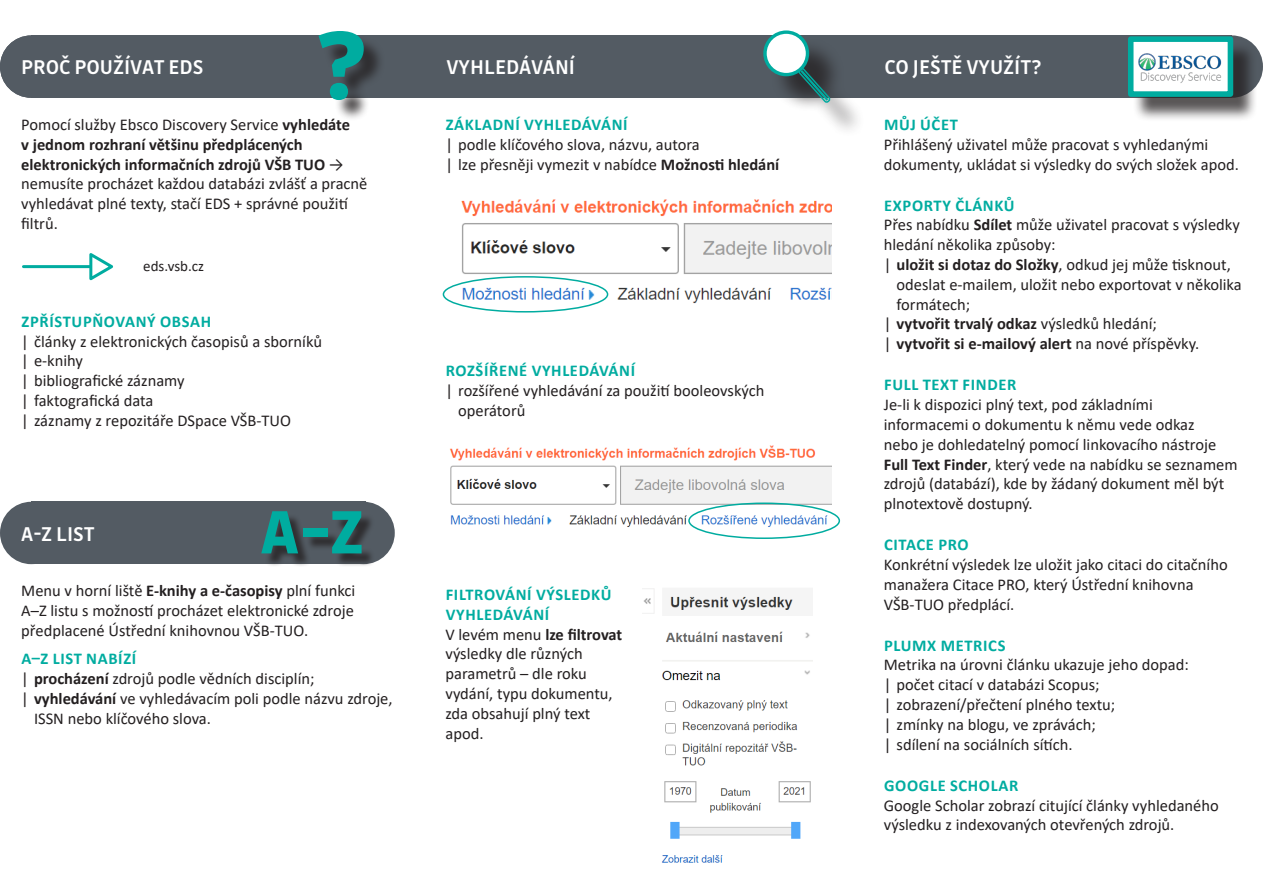
<style>
.page{position:relative;width:1263px;height:893px;background:#fff}
.page>*{position:absolute;margin:0;border:0;box-sizing:border-box;transform-origin:0 0}
.t1{font:800 103.35px "TRY Drive";color:#00aca0}
.t2{font:800 65.1px "TRY Drive";color:#00aca0}
.t3{font:500 21px "TRY Drive";color:#fff}
.t4{font:16.5px/19.8px "Calibri";color:#231f20}
.t5{font:700 16.5px/19.8px "Calibri";letter-spacing:.04em;color:#00aca0}
.t6{font:700 16.5px "Calibri";color:#231f20}
.t7{font:15px "Calibri";color:#231f20}
.s1{font-weight:700}
.s2{font-weight:400}
</style>
<div class="page">
<div style="left:31px;top:35px;width:1201px;height:63px;background:#535b63"></div>
<div style="left:0;top:35px;width:62px;height:63px;background:#535b63;border-radius:50%"></div>
<div style="left:1200px;top:35px;width:63px;height:63px;background:#535b63;border-radius:50%"></div>
<img style="left:446px;top:199px;width:385px;height:112px">
<img style="left:449px;top:445px;width:382px;height:94px">
<img style="left:642px;top:588px;width:171px;height:275px">
<div style="left:31px;top:502px;width:335px;height:62px;background:#535b63"></div>
<div style="left:0;top:502px;width:62px;height:62px;background:#535b63;border-radius:50%"></div>
<div style="left:332px;top:502px;width:63px;height:62px;background:#535b63;border-radius:50%"></div>
<hr style="left:23px;top:265px;width:68px;height:3px;background:#00aca0">
<svg style="left:88px;top:253px;width:25px;height:28px"></svg>
<div style="left:443px;top:276px;width:165px;height:37px;border:2px solid #00aca0;border-radius:50%"></div>
<div style="left:688px;top:502px;width:152px;height:37px;border:2px solid #00aca0;border-radius:50%"></div>
<div style="left:1133px;top:41px;width:125px;height:81px;background:#231f20;opacity:.75"></div>
<div style="left:1131px;top:39px;width:99px;height:55px;background:#fff"></div>
<img style="left:1138px;top:53px;width:84px;height:30px">
<div style="left:1128px;top:36px;width:105px;height:61px;border:6px solid #00aca0"></div>
<div style="left:771px;top:38px;width:94px;height:100px;background:#231f20;opacity:.75"></div>
<div style="left:765px;top:32px;width:42px;height:43px;background:#fff;border-radius:50%"></div>
<div style="left:763px;top:30px;width:46px;height:46px;border:3px solid #00aca0;border-radius:50%"></div>
<div style="left:770px;top:38px;width:32px;height:31px;border:2px solid #fff;border-radius:50%"></div>
<svg style="left:797px;top:67px;width:35px;height:37px"></svg>
<div style="left:324px;top:35px;width:62px;height:86px;background:#231f20;opacity:.75"></div>
<div style="left:265px;top:514px;width:110px;height:53px;background:#231f20;opacity:.75"></div>
<p class="t1" style="left:315px;top:3px;width:55px">?</p>
<p class="t3" style="left:22px;top:55px;width:231px">PLNOTEXTOVÉ DATABÁZE</p>
<p class="t3" style="left:446px;top:55px;width:130px">VYHLEDÁVÁNÍ</p>
<p class="t3" style="left:884px;top:55px;width:158px">CO JEŠTĚ VYUŽÍT?</p>
<p class="t3" style="left:33px;top:55px;width:172px">ROČ POUŽÍ AT EDS</p>
<p class="t4" style="left:21px;top:114px;width:348px">Pomocí služby Ebsco Discovery Service <span class="s1">vyhledáte<br>v jednom rozhraní většinu předplácených elektronických informačních zdrojů VŠB TUO</span> → nemusíte procházet každou databázi zvlášť a pracně vyhledávat plné texty, stačí EDS + správné použití filtrů.</p>
<p class="t7" style="left:143px;top:256px;width:62px">eds.vsb.cz</p>
<p class="t5" style="left:22px;top:311px;width:191px">ZPŘÍSTUPŇOVANÝ OBSAH</p>
<p class="t4" style="left:21px;top:331px;width:302px">| články z elektronických časopisů a sborníků</p>
<p class="t4" style="left:21px;top:351px;width:63px">| e-knihy</p>
<p class="t4" style="left:21px;top:370px;width:165px">| bibliografické záznamy</p>
<p class="t4" style="left:21px;top:390px;width:134px">| faktografická data</p>
<p class="t4" style="left:21px;top:410px;width:271px">| záznamy z repozitáře DSpace VŠB-TUO</p>
<p class="t3" style="left:21px;top:522px;width:75px">A-Z LIST</p>
<p class="t2" style="left:260px;top:493px;width:105px">A–Z</p>
<p class="t4" style="left:21px;top:580px;width:336px;text-align:justify">Menu v horní liště <span class="s1">E-knihy a e-časopisy</span> plní funkci A–Z listu s možností procházet elektronické zdroje předplacené Ústřední knihovnou VŠB-TUO.</p>
<p class="t5" style="left:22px;top:649px;width:116px">A–Z LIST NABÍZÍ</p>
<p class="t4" style="left:21px;top:668px;width:295px">| <span class="s1">procházení</span> zdrojů podle vědních disciplín;</p>
<p class="t4" style="left:34px;top:688px;width:360px;text-indent:-13px">| <span class="s1">vyhledávání</span> ve vyhledávacím poli podle názvu zdroje,<br>ISSN nebo klíčového slova.</p>
<p class="t5" style="left:446px;top:114px;width:183px">ZÁKLADNÍ VYHLEDÁVÁNÍ</p>
<p class="t4" style="left:445px;top:134px;width:256px">| podle klíčového slova, názvu, autora</p>
<p class="t4" style="left:445px;top:154px;width:335px">| lze přesněji vymezit v nabídce <span class="s1">Možnosti hledání</span></p>
<p class="t5" style="left:446px;top:361px;width:191px">ROZŠÍŘENÉ VYHLEDÁVÁNÍ</p>
<p class="t4" style="left:458px;top:380px;width:308px;text-indent:-13px">| rozšířené vyhledávání za použití booleovských operátorů</p>
<p class="t5" style="left:446px;top:584px;width:167px">FILTROVÁNÍ VÝSLEDKŮ<br>VYHLEDÁVÁNÍ</p>
<p class="t4" style="left:445px;top:624px;width:178px">V levém menu <span class="s1">lze filtrovat </span>výsledky dle různých parametrů – dle roku vydání, typu dokumentu, zda obsahují plný text apod.</p>
<p class="t5" style="left:884px;top:114px;width:75px">MŮJ ÚČET</p>
<p class="t4" style="left:884px;top:134px;width:356px">Přihlášený uživatel může pracovat s vyhledanými dokumenty, ukládat si výsledky do svých složek apod.</p>
<p class="t5" style="left:884px;top:195px;width:132px">EXPORTY ČLÁNKŮ</p>
<p class="t4" style="left:884px;top:215px;width:358px">Přes nabídku <span class="s1">Sdílet</span> může uživatel pracovat s výsledky hledání několika způsoby:</p>
<p class="t4" style="left:884px;top:254px;width:348px">| <span class="s1">uložit si dotaz do Složky</span>, odkud jej může tisknout,</p>
<p class="t4" style="left:896px;top:274px;width:347px">odeslat e-mailem, uložit nebo exportovat v několika formátech;</p>
<p class="t6" style="left:884px;top:312px;width:275px"><span class="s2">|</span> vytvořit trvalý odkaz <span class="s2">výsledků hledání;</span></p>
<p class="t6" style="left:884px;top:332px;width:317px"><span class="s2">|</span> vytvořit si e-mailový alert <span class="s2">na nové příspěvky.</span></p>
<p class="t5" style="left:884px;top:375px;width:134px">FULL TEXT FINDER</p>
<p class="t4" style="left:884px;top:394px;width:355px">Je-li k dispozici plný text, pod základními informacemi o dokumentu k němu vede odkaz<br>nebo je dohledatelný pomocí linkovacího nástroje <span class="s1">Full Text Finder</span>, který vede na nabídku se seznamem zdrojů (databází), kde by žádaný dokument měl být plnotextově dostupný.</p>
<p class="t5" style="left:884px;top:535px;width:86px">CITACE PRO</p>
<p class="t4" style="left:884px;top:554px;width:345px">Konkrétní výsledek lze uložit jako citaci do citačního manažera Citace PRO, který Ústřední knihovna<br>VŠB‑TUO předplácí.</p>
<p class="t5" style="left:884px;top:635px;width:123px">PLUMX METRICS</p>
<p class="t4" style="left:884px;top:655px;width:306px">Metrika na úrovni článku ukazuje jeho dopad:</p>
<p class="t4" style="left:884px;top:674px;width:217px">| počet citací v databázi Scopus;</p>
<p class="t4" style="left:884px;top:694px;width:233px">| zobrazení/přečtení plného textu;</p>
<p class="t4" style="left:884px;top:714px;width:213px">| zmínky na blogu, ve zprávách;</p>
<p class="t4" style="left:884px;top:734px;width:190px">| sdílení na sociálních sítích.</p>
<p class="t5" style="left:884px;top:775px;width:136px">GOOGLE SCHOLAR</p>
<p class="t4" style="left:884px;top:795px;width:336px">Google Scholar zobrazí citující články vyhledaného výsledku z indexovaných otevřených zdrojů.</p>
</div>
